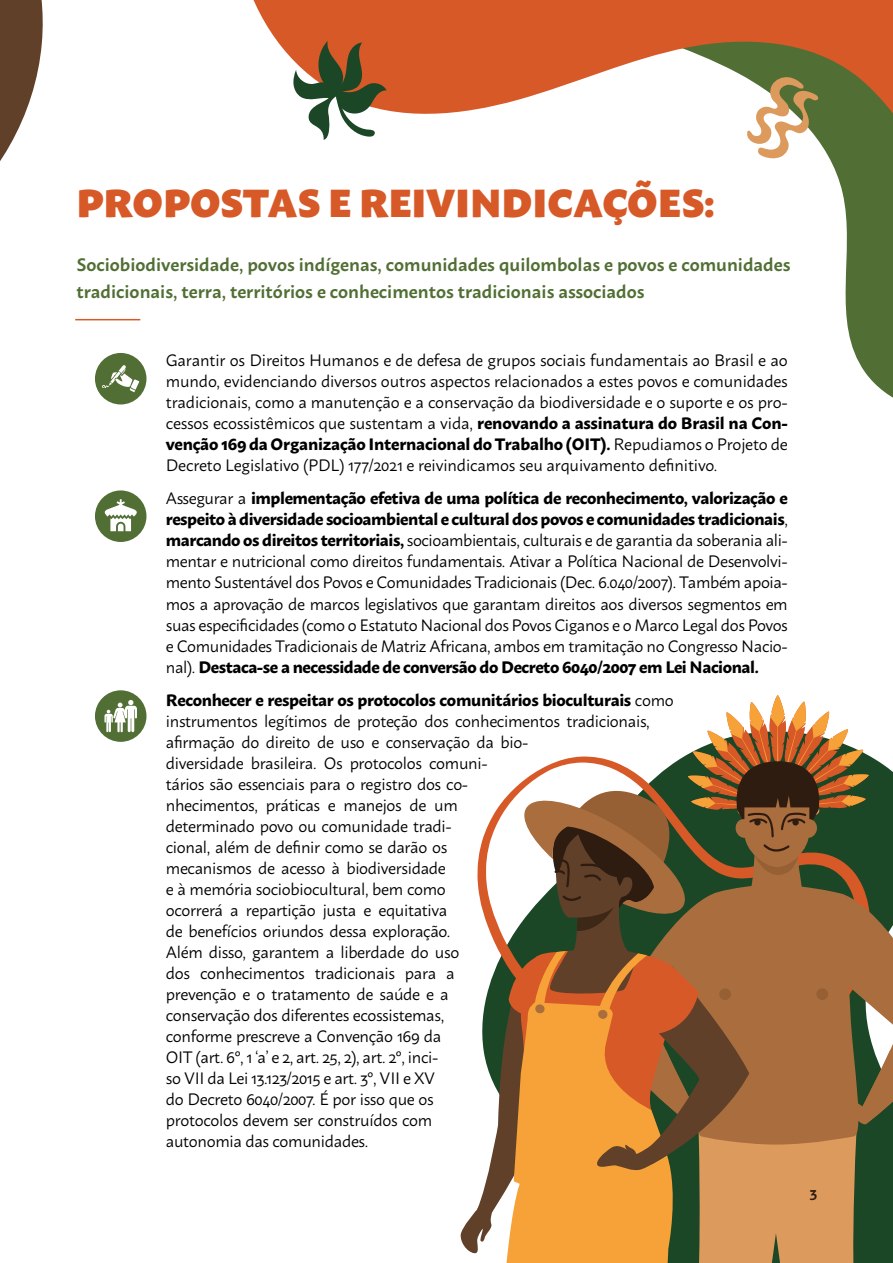
<style>
.page{position:relative;width:893px;height:1263px;background:#fff}
.page>*{position:absolute;margin:0;border:0;box-sizing:border-box;transform-origin:0 0}
.t1{font:900 39px "Macho";color:#d65927}
.t2{font:600 18px/27px "Macho";color:#516f34}
.t3{font:16.5px/21px "Macho";letter-spacing:-.02em;color:#000;text-align:justify}
.t4{font:600 15px "Macho";color:#2e1c11}
.s1{font-weight:700}
</style>
<div class="page">
<svg style="left:0;top:0;width:43px;height:161px"></svg>
<svg style="left:845px;top:220px;width:48px;height:178px;fill:#516f34"></svg>
<svg style="left:253px;top:0;width:640px;height:220px"></svg>
<svg style="left:293px;top:41px;width:94px;height:99px"></svg>
<svg style="left:746px;top:77px;width:74px;height:82px"></svg>
<div style="left:95px;top:353px;width:51px;height:51px;background:#516f34;border-radius:50%"></div>
<div style="left:95px;top:490px;width:51px;height:52px;background:#516f34;border-radius:50%"></div>
<div style="left:95px;top:690px;width:51px;height:52px;background:#516f34;border-radius:50%"></div>
<hr style="left:75px;top:319px;width:65px;height:1px;background:#d65927">
<svg style="left:460px;top:695px;width:433px;height:568px"></svg>
<svg style="left:105px;top:499px;width:32px;height:32px"></svg>
<svg style="left:104px;top:700px;width:33px;height:32px"></svg>
<svg style="left:102px;top:365px;width:37px;height:27px"></svg>
<h1 class="t1" style="left:77px;top:168px;width:640px">PROPOSTAS E REIVINDICAÇÕES:</h1>
<p class="t2" style="left:77px;top:249px;width:715px">Sociobiodiversidade, povos indígenas, comunidades quilombolas e povos e comunidades tradicionais, terra, territórios e conhecimentos tradicionais associados</p>
<p class="t3" style="left:166px;top:348px;width:623px;text-indent:-43px">• Garantir os Direitos Humanos e de defesa de grupos sociais fundamentais ao Brasil e ao mundo, evidenciando diversos outros aspectos relacionados a estes povos e comunidades tradicionais, como a manutenção e a conservação da biodiversidade e o suporte e os pro&shy;cessos ecossistêmicos que sustentam a vida, <span class="s1">renovando a assinatura do Brasil na Con&shy;venção 169 da Organização Internacional do Trabalho (OIT).</span> Repudiamos o Projeto de Decreto Legislativo (PDL) 177/2021 e reivindicamos seu arquivamento definitivo.</p>
<p class="t3" style="left:166px;top:486px;width:624px;text-indent:-43px">• Assegurar a <span class="s1">implementação efetiva de uma política de reconhecimento, valorização e respeito à diversidade socioambiental e cultural dos povos e comunidades tradicionais</span>, <span class="s1">marcando os direitos territoriais,</span> socioambientais, culturais e de garantia da soberania ali&shy;mentar e nutricional como direitos fundamentais. Ativar a Política Nacional de Desenvolvi&shy;mento Sustentável dos Povos e Comunidades Tradicionais (Dec. 6.040/2007). Também apoia&shy;mos a aprovação de marcos legislativos que garantam direitos aos diversos segmentos em suas especificidades (como o Estatuto Nacional dos Povos Ciganos e o Marco Legal dos Povos e Comunidades Tradicionais de Matriz Africana, ambos em tramitação no Congresso Nacio&shy;nal). <span class="s1">Destaca-se a necessidade de conversão do Decreto 6040/2007 em Lei Nacional.</span></p>
<p class="t3" style="left:166px;top:688px;width:509px;text-align:left;text-indent:-43px"><span class="s1">• Reconhecer e respeitar os protocolos comunitários bioculturais</span> como instrumentos legítimos de proteção dos conhecimentos tradicionais, afirmação do direito de uso e conservação da bio-<br>diversidade brasileira. Os protocolos comuni-<br>tários são essenciais para o registro dos co-<br>nhecimentos, práticas e manejos de um<br>determinado povo ou comunidade tradi-<br>cional, além de definir como se darão os<br>mecanismos de acesso à biodiversidade<br>e à memória sociobiocultural, bem como<br>ocorrerá a repartição justa e equitativa<br>de benefícios oriundos dessa exploração.<br>Além disso, garantem a liberdade do uso<br>dos conhecimentos tradicionais para a<br>prevenção e o tratamento de saúde e a<br>conservação dos diferentes ecossistemas,<br>conforme prescreve a Convenção 169 da<br>OIT (art. 6º, 1 ‘a’ e 2, art. 25, 2), art. 2º, inci-<br>so VII da Lei 13.123/2015 e art. 3º, VII e XV<br>do Decreto 6040/2007. É por isso que os<br>protocolos devem ser construídos com<br>autonomia das comunidades.</p>
<p class="t4" style="left:810px;top:1179px;width:9px">3</p>
</div>
